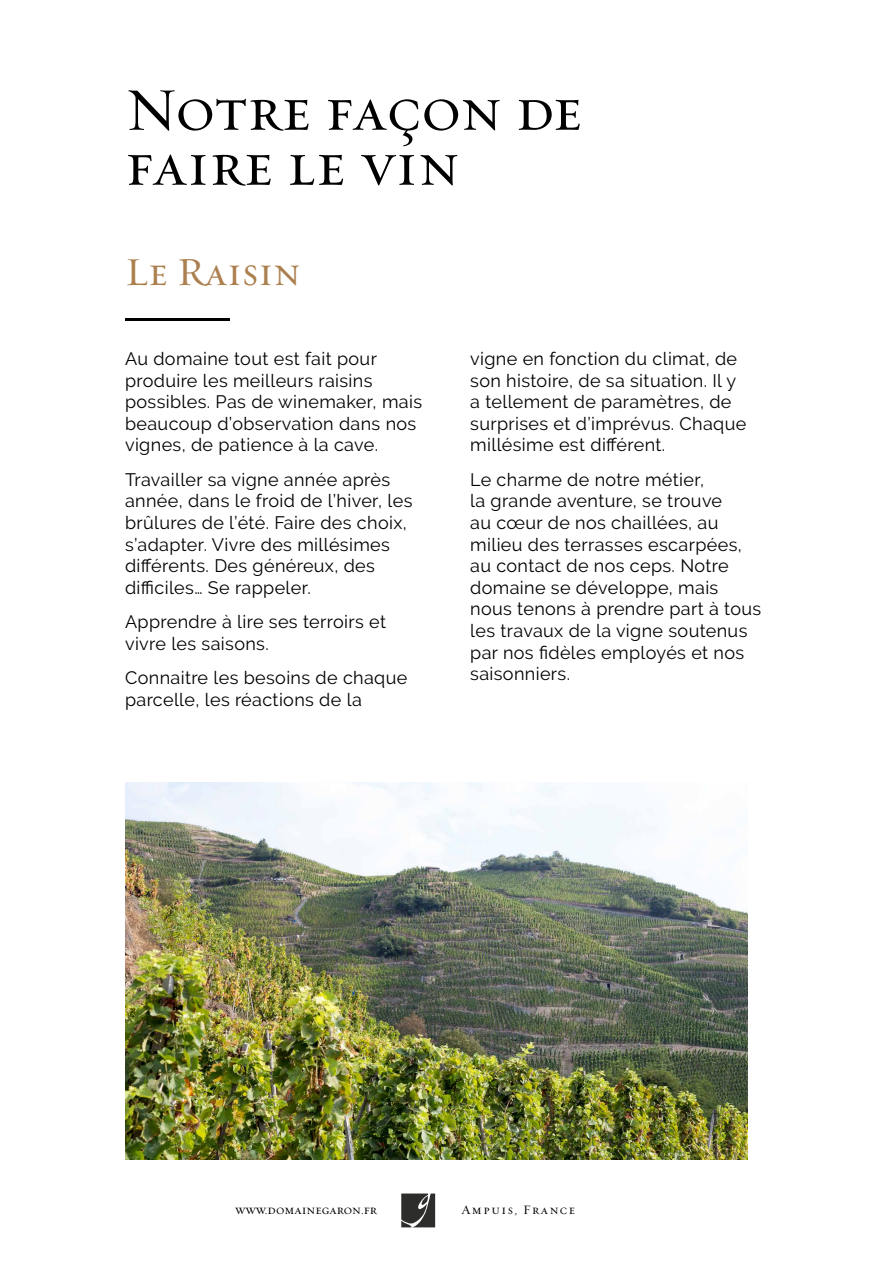
<style>
.page{position:relative;width:893px;height:1263px;background:#fff}
.page>*{position:absolute;margin:0;border:0;box-sizing:border-box;transform-origin:0 0}
.t1{font:60.9px/55.1px "Requiem Text HTF Small Caps";color:#000}
.t2{font:39.9px "Requiem Text HTF Small Caps";color:#ac7f4e}
.t3{font:18px/21.6px "Raleway";letter-spacing:.02em;color:#000}
.t4{font:12.9px "Requiem Text HTF Small Caps";color:#000}
.t5{font:12.9px "Requiem Text HTF Small Caps";letter-spacing:.12em;color:#000}
</style>
<div class="page">
<hr style="left:125px;top:318px;width:104px;height:2px;background:#000">
<img style="left:125px;top:782px;width:622px;height:377px">
<svg style="left:401px;top:1193px;width:34px;height:34px"></svg>
<h1 class="t1" style="left:125px;top:84px;width:459px">Notre façon de faire le vin</h1>
<h2 class="t2" style="left:125px;top:248px;width:177px">Le Raisin</h2>
<p class="t3" style="left:125px;top:348px;width:299px">Au domaine tout est fait pour produire les meilleurs raisins possibles. Pas de winemaker, mais beaucoup d’observation dans nos vignes, de patience à la cave.</p>
<p class="t3" style="left:125px;top:468px;width:289px">Travailler sa vigne année après année, dans le froid de l’hiver, les brûlures de l’été. Faire des choix, s’adapter. Vivre des millésimes différents. Des généreux, des difficiles… Se rappeler.</p>
<p class="t3" style="left:125px;top:611px;width:262px">Apprendre à lire ses terroirs et vivre les saisons.</p>
<p class="t3" style="left:125px;top:667px;width:284px">Connaitre les besoins de chaque parcelle, les réactions de la</p>
<p class="t3" style="left:470px;top:348px;width:278px">vigne en fonction du climat, de son histoire, de sa situation. Il y a tellement de paramètres, de surprises et d’imprévus. Chaque millésime est différent.</p>
<p class="t3" style="left:470px;top:468px;width:293px">Le charme de notre métier,<br>la grande aventure, se trouve<br>au cœur de nos chaillées, au milieu des terrasses escarpées, au contact de nos ceps. Notre domaine se développe, mais nous tenons à prendre part à tous les travaux de la vigne soutenus par nos fidèles employés et nos saisonniers.</p>
<p class="t4" style="left:235px;top:1202px;width:143px">www.domainegaron.fr</p>
<p class="t5" style="left:461px;top:1202px;width:115px">Ampuis, France</p>
</div>
